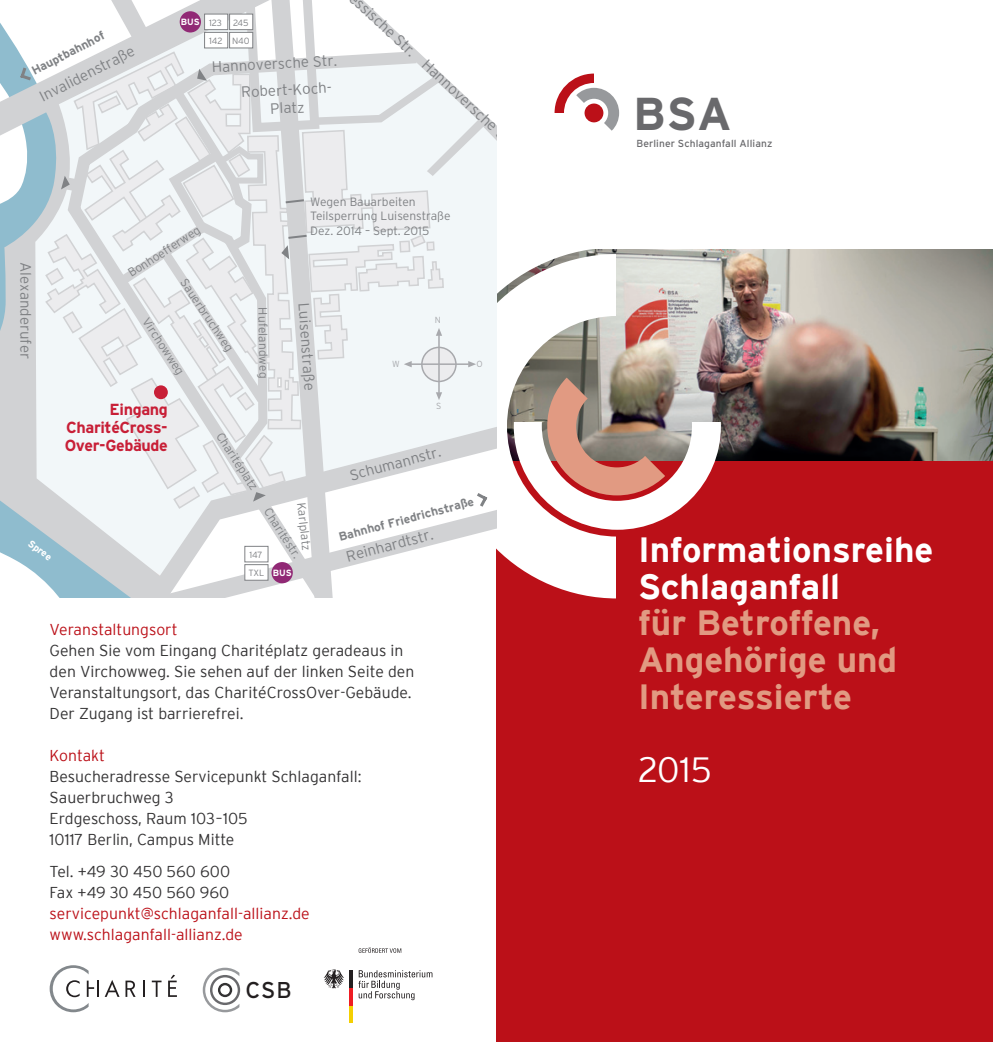
<style>
.page{position:relative;width:993px;height:1042px;background:#fff}
.page>*{position:absolute;margin:0;border:0;box-sizing:border-box;transform-origin:0 0}
.t1{font:700 46.02px "Interstate";color:#69696c}
.t2{font:700 35px/36.8px "Interstate";color:#e19a82}
.t3{font:700 35px/36.8px "Interstate";color:#fff}
.t4{font:300 35px "Interstate";color:#fff}
.t5{font:22.93px "Interstate";color:#231f20}
.t6{font:700 16.1px/18px "Interstate";letter-spacing:-.025em;color:#c81f37;text-align:justify}
.t7{font:300 15.75px/21px "Interstate";color:#333233}
.t8{font:300 15.75px/21px "Interstate";color:#bb1018}
.t9{font:300 15.05px/18px "Interstate";letter-spacing:-.005em;color:#808285;text-align:center}
.t10{font:300 12.08px/14.3px "Interstate";color:#808285}
.t11{font:700 12.08px "Interstate";color:#808285}
.t12{font:10.15px "Interstate";letter-spacing:.01em;color:#69696c}
.t13{font:700 9.97px "Interstate";color:#fff}
.t14{font:300 9.1px/18.4px "Interstate";letter-spacing:-.01em;color:#808285}
.t15{font:700 9.1px "Interstate";color:#fff}
.t16{font:300 8.75px "Interstate";color:#a8a9ad}
.s1{font-weight:700;color:#fff}
</style>
<div class="page">
<img style="left:613px;top:249px;width:379px;height:212px">
<div style="left:496px;top:461px;width:496px;height:581px;background:#bb1018"></div>
<svg style="left:615px;top:356px;width:71px;height:66px;background:#948a7b"></svg>
<svg style="left:615px;top:422px;width:105px;height:108px"></svg>
<svg style="left:496px;top:254px;width:119px;height:344px;fill:#fff"></svg>
<svg style="left:496px;top:227px;width:117px;height:288px"></svg>
<svg style="left:584px;top:88px;width:35px;height:43px"></svg>
<svg style="left:554px;top:74px;width:39px;height:39px"></svg>
<svg style="left:450px;top:82px;width:46px;height:379px;fill:#f2f7f9"></svg>
<svg style="left:450px;top:510px;width:46px;height:31px"></svg>
<div style="left:421px;top:347px;width:35px;height:34px;background:#ececee;border-radius:50%"></div>
<div style="left:421px;top:347px;width:35px;height:35px;border:2px solid #a8a9ad;border-radius:50%"></div>
<hr style="left:411px;top:363px;width:57px;height:2px;background:#a8a9ad">
<svg style="left:468px;top:361px;width:8px;height:6px"></svg>
<svg style="left:477px;top:493px;width:11px;height:14px"></svg>
<svg style="left:0;top:0;width:450px;height:597px"></svg>
<svg style="left:152px;top:980px;width:9px;height:17px"></svg>
<svg style="left:143px;top:980px;width:2px;height:17px"></svg>
<svg style="left:105px;top:980px;width:14px;height:17px"></svg>
<svg style="left:125px;top:980px;width:10px;height:17px"></svg>
<svg style="left:168px;top:974px;width:9px;height:23px"></svg>
<svg style="left:50px;top:965px;width:48px;height:47px"></svg>
<svg style="left:203px;top:967px;width:37px;height:45px"></svg>
<svg style="left:358px;top:970px;width:74px;height:30px"></svg>
<hr style="left:349px;top:1005px;width:3px;height:18px;background:#f4cf02">
<hr style="left:349px;top:988px;width:3px;height:17px;background:#ee1d23">
<hr style="left:349px;top:970px;width:3px;height:18px;background:#231f20">
<svg style="left:323px;top:969px;width:21px;height:19px"></svg>
<svg style="left:358px;top:947px;width:43px;height:6px"></svg>
<p class="t14" style="left:181px;top:13px;width:43px;text-align:right"><span class="s1">BUS</span> 123<br>142</p>
<p class="t14" style="left:232px;top:13px;width:19px">245<br>N40</p>
<p class="t11" style="left:29px;top:66px;width:82px;rotate:-28deg">Hauptbahnhof</p>
<p class="t9" style="left:36px;top:89px;width:106px;rotate:-27deg">Invalidenstraße</p>
<p class="t9" style="left:211px;top:58px;width:127px;rotate:-3deg">Hannoversche Str.</p>
<p class="t9" style="left:241px;top:83px;width:94px;rotate:-3deg">Robert-Koch-<br>Platz</p>
<p class="t9" style="left:365px;top:-6px;width:217px;rotate:43deg">ssische Str. Hannoversche Str.</p>
<p class="t9" style="left:35px;top:262px;width:99px;rotate:90deg">Alexanderufer</p>
<p class="t13" style="left:33px;top:537px;width:29px;rotate:37deg">Spree</p>
<p class="t10" style="left:125px;top:268px;width:85px;rotate:-33deg">Bonhoefferweg</p>
<p class="t10" style="left:189px;top:276px;width:86px;rotate:56deg">Sauerbruchweg</p>
<p class="t10" style="left:151px;top:314px;width:68px;rotate:57deg">Virchowweg</p>
<p class="t10" style="left:270px;top:307px;width:72px;rotate:89deg">Hufelandweg</p>
<p class="t6" style="left:65px;top:400px;width:104px;text-indent:45px">Eingang CharitéCross-Over-Gebäude</p>
<p class="t10" style="left:225px;top:429px;width:68px;rotate:57deg">Charitéplatz</p>
<p class="t10" style="left:310px;top:194px;width:142px">Wegen Bauarbeiten<br>Teilsperrung Luisenstraße<br>Dez. 2014 – Sept. 2015</p>
<p class="t9" style="left:313px;top:302px;width:90px;rotate:86deg">Luisenstraße</p>
<p class="t16" style="left:392px;top:359px;width:9px">W</p>
<p class="t16" style="left:434px;top:315px;width:8px">N</p>
<p class="t16" style="left:436px;top:401px;width:7px">S</p>
<p class="t9" style="left:347px;top:467px;width:95px;rotate:-15deg">Schumannstr.</p>
<p class="t16" style="left:476px;top:359px;width:8px">O</p>
<p class="t10" style="left:273px;top:505px;width:59px;rotate:57deg">Charitéstr.</p>
<p class="t10" style="left:309px;top:501px;width:50px;rotate:84deg">Karlplatz</p>
<p class="t15" style="left:273px;top:568px;width:21px">BUS</p>
<p class="t14" style="left:248px;top:545px;width:18px">147<br>TXL</p>
<p class="t11" style="left:337px;top:530px;width:141px;rotate:-15deg">Bahnhof Friedrichstraße</p>
<p class="t9" style="left:344px;top:548px;width:91px;rotate:-15deg">Reinhardtstr.</p>
<p class="t8" style="left:50px;top:619px;width:130px">Veranstaltungsort</p>
<p class="t7" style="left:50px;top:640px;width:366px">Gehen Sie vom Eingang Charitéplatz geradeaus in den Virchowweg. Sie sehen auf der linken Seite den Veranstaltungsort, das CharitéCrossOver-Gebäude.<br>Der Zugang ist barrierefrei.</p>
<p class="t8" style="left:50px;top:745px;width:57px">Kontakt</p>
<p class="t7" style="left:50px;top:766px;width:313px">Besucheradresse Servicepunkt Schlaganfall:<br>Sauerbruchweg 3<br>Erdgeschoss, Raum 103–105<br>10117 Berlin, Campus Mitte</p>
<p class="t7" style="left:50px;top:861px;width:182px">Tel. +49 30 450 560 600<br>Fax +49 30 450 560 960</p>
<p class="t8" style="left:50px;top:903px;width:261px">servicepunkt@schlaganfall-allianz.de www.schlaganfall-allianz.de</p>
<h3 class="t5" style="left:245px;top:977px;width:48px">CSB</h3>
<h1 class="t1" style="left:633px;top:88px;width:100px">BSA</h1>
<p class="t12" style="left:636px;top:138px;width:137px">Berliner Schlaganfall Allianz</p>
<h2 class="t3" style="left:637px;top:531px;width:297px">Informationsreihe<br>Schlaganfall</h2>
<h2 class="t2" style="left:637px;top:604px;width:261px">für Betroffene,<br>Angehörige und<br>Interessierte</h2>
<h2 class="t4" style="left:637px;top:750px;width:75px">2015</h2>
</div>
